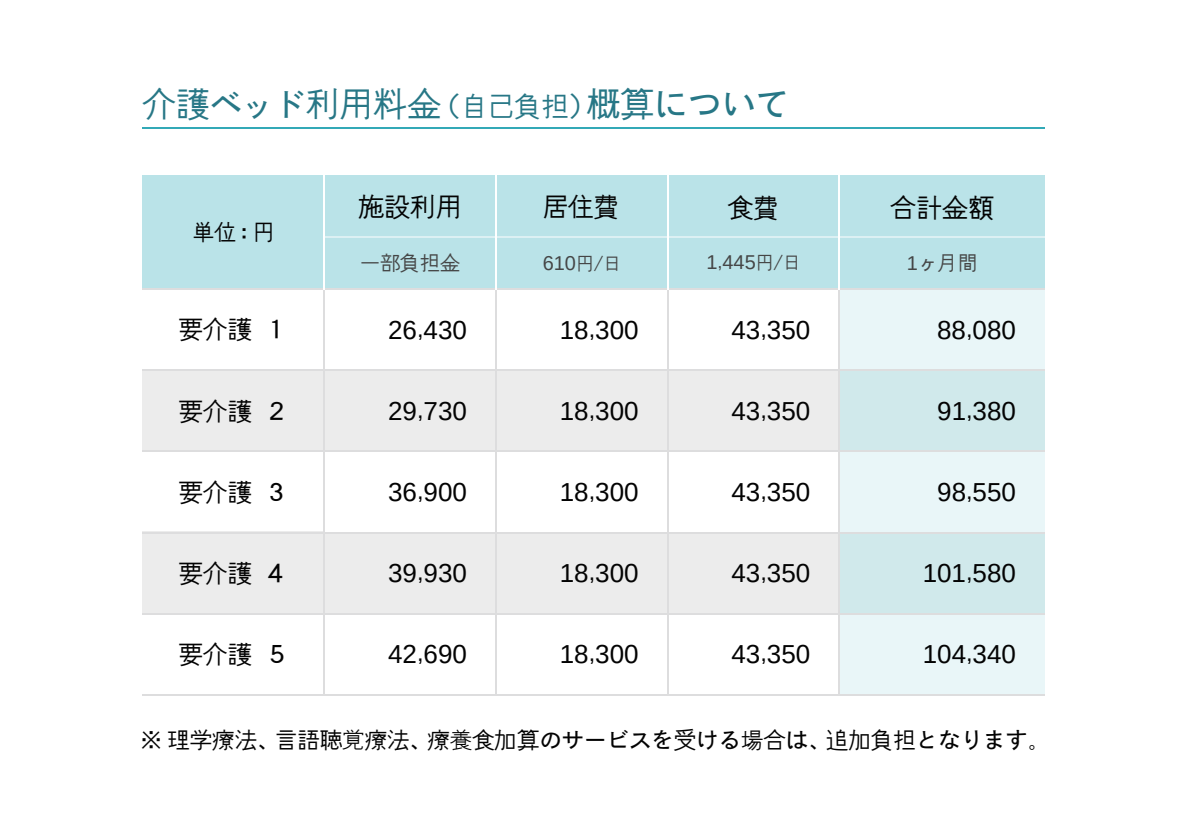
<style>
.page{position:relative;width:1191px;height:840px;background:#fff}
.page>*{position:absolute;margin:0;border:0;box-sizing:border-box;transform-origin:0 0}
.t1{font:33.8px "Sazanami Gothic Regular";color:#277786}
.t2{font:26px "Liberation Sans";color:#030303}
.t3{font:26px "Sazanami Gothic Regular";color:#030303}
.t4{font:24.6px "Sazanami Gothic Regular";color:#030303}
.t5{font:22.4px "Sazanami Gothic Regular";color:#030303}
.t6{font:22px "Sazanami Gothic Regular";color:#030303}
.t7{font:20px "Liberation Sans";color:#454646}
.t8{font:20px "Sazanami Gothic Regular";color:#454646}
.s1{font-size:32px}
.s2{font-size:27px}
.s3{font-family:"Sazanami Gothic Regular";font-size:18px}
.s4{font-size:18px}
.s5{font-family:"Liberation Sans"}
.s6{font-size:23.4px}
</style>
<div class="page">
<div style="left:142px;top:175px;width:182px;height:113px;background:#bae3e8"></div>
<div style="left:325px;top:175px;width:170px;height:113px;background:#bae3e8"></div>
<div style="left:497px;top:175px;width:170px;height:113px;background:#bae3e8"></div>
<div style="left:668px;top:175px;width:170px;height:113px;background:#bae3e8"></div>
<div style="left:840px;top:175px;width:204px;height:113px;background:#bae3e8"></div>
<div style="left:142px;top:369px;width:182px;height:81px;background:#ececec"></div>
<div style="left:142px;top:531px;width:182px;height:81px;background:#ececec"></div>
<div style="left:840px;top:369px;width:204px;height:81px;background:#d0e9eb"></div>
<div style="left:840px;top:451px;width:204px;height:81px;background:#e9f6f8"></div>
<div style="left:840px;top:288px;width:204px;height:81px;background:#e9f6f8"></div>
<div style="left:840px;top:532px;width:204px;height:80px;background:#d0e9eb"></div>
<div style="left:840px;top:613px;width:204px;height:80px;background:#e9f6f8"></div>
<div style="left:325px;top:369px;width:170px;height:81px;background:#ececec"></div>
<div style="left:325px;top:532px;width:170px;height:80px;background:#ececec"></div>
<div style="left:497px;top:369px;width:170px;height:81px;background:#ececec"></div>
<div style="left:497px;top:532px;width:170px;height:80px;background:#ececec"></div>
<div style="left:668px;top:369px;width:170px;height:81px;background:#ececec"></div>
<div style="left:668px;top:532px;width:170px;height:80px;background:#ececec"></div>
<hr style="left:142px;top:288px;width:183px;height:2px;background:#ddddde">
<hr style="left:142px;top:369px;width:183px;height:2px;background:#ddddde">
<hr style="left:325px;top:288px;width:170px;height:2px;background:#ddddde">
<hr style="left:324px;top:288px;width:1px;height:406px;background:#ddddde">
<hr style="left:497px;top:288px;width:170px;height:2px;background:#ddddde">
<hr style="left:495px;top:288px;width:2px;height:406px;background:#ddddde">
<hr style="left:668px;top:288px;width:170px;height:2px;background:#ddddde">
<hr style="left:667px;top:288px;width:1px;height:406px;background:#ddddde">
<hr style="left:840px;top:288px;width:204px;height:2px;background:#ddddde">
<hr style="left:325px;top:236px;width:170px;height:1px;background:#fff">
<hr style="left:497px;top:236px;width:170px;height:1px;background:#fff">
<hr style="left:668px;top:236px;width:170px;height:1px;background:#fff">
<hr style="left:840px;top:236px;width:204px;height:1px;background:#fff">
<hr style="left:838px;top:288px;width:2px;height:406px;background:#ddddde">
<hr style="left:325px;top:369px;width:170px;height:2px;background:#ddddde">
<hr style="left:497px;top:369px;width:170px;height:2px;background:#ddddde">
<hr style="left:668px;top:369px;width:170px;height:2px;background:#ddddde">
<hr style="left:840px;top:369px;width:204px;height:2px;background:#ddddde">
<hr style="left:142px;top:450px;width:183px;height:2px;background:#ddddde">
<hr style="left:325px;top:450px;width:170px;height:2px;background:#ddddde">
<hr style="left:497px;top:450px;width:170px;height:2px;background:#ddddde">
<hr style="left:668px;top:450px;width:170px;height:2px;background:#ddddde">
<hr style="left:840px;top:450px;width:204px;height:2px;background:#ddddde">
<hr style="left:325px;top:612px;width:170px;height:2px;background:#ddddde">
<hr style="left:497px;top:612px;width:170px;height:2px;background:#ddddde">
<hr style="left:668px;top:612px;width:170px;height:2px;background:#ddddde">
<hr style="left:840px;top:612px;width:204px;height:2px;background:#ddddde">
<hr style="left:142px;top:531px;width:183px;height:2px;background:#ddddde">
<hr style="left:325px;top:531px;width:170px;height:2px;background:#ddddde">
<hr style="left:497px;top:531px;width:170px;height:2px;background:#ddddde">
<hr style="left:668px;top:531px;width:170px;height:2px;background:#ddddde">
<hr style="left:840px;top:531px;width:204px;height:2px;background:#ddddde">
<hr style="left:142px;top:612px;width:183px;height:2px;background:#ddddde">
<hr style="left:142px;top:693px;width:183px;height:2px;background:#ddddde">
<hr style="left:325px;top:693px;width:169px;height:2px;background:#ddddde">
<hr style="left:494px;top:693px;width:170px;height:2px;background:#ddddde">
<hr style="left:664px;top:693px;width:171px;height:2px;background:#ddddde">
<hr style="left:835px;top:693px;width:209px;height:2px;background:#ddddde">
<hr style="left:324px;top:174px;width:1px;height:116px;background:#fff">
<hr style="left:495px;top:174px;width:2px;height:116px;background:#fff">
<hr style="left:667px;top:174px;width:1px;height:116px;background:#fff">
<hr style="left:838px;top:174px;width:2px;height:116px;background:#fff">
<hr style="left:142px;top:127px;width:902px;height:1px;background:#32a9b7">
<p class="t1" style="left:142px;top:82px;width:649px">介護<span class="s1">ベッド</span>利用料金<span class="s2">（自己負担）</span>概算について</p>
<p class="t6" style="left:192px;top:217px;width:84px">単位：円</p>
<p class="t3" style="left:358px;top:190px;width:105px">施設利用</p>
<p class="t3" style="left:544px;top:190px;width:77px">居住費</p>
<p class="t3" style="left:727px;top:191px;width:53px">食費</p>
<p class="t3" style="left:890px;top:191px;width:105px">合計金額</p>
<p class="t8" style="left:360px;top:250px;width:101px">一部負担金</p>
<p class="t7" style="left:543px;top:250px;width:80px">610<span class="s3">円/日</span></p>
<p class="t7" style="left:706px;top:249px;width:96px">1<span class="s4">,</span>445<span class="s3">円/日</span></p>
<p class="t8" style="left:906px;top:250px;width:73px"><span class="s5">1</span>ヶ月間</p>
<p class="t4" style="left:178px;top:314px;width:112px">要介護 １</p>
<p class="t2" style="left:388px;top:313px;width:80px">26<span class="s6">,</span>430</p>
<p class="t2" style="left:560px;top:313px;width:80px">18<span class="s6">,</span>300</p>
<p class="t2" style="left:731px;top:313px;width:80px">43<span class="s6">,</span>350</p>
<p class="t2" style="left:937px;top:313px;width:80px">88<span class="s6">,</span>080</p>
<p class="t4" style="left:178px;top:395px;width:112px">要介護 ２</p>
<p class="t2" style="left:388px;top:394px;width:80px">29<span class="s6">,</span>730</p>
<p class="t2" style="left:560px;top:394px;width:80px">18<span class="s6">,</span>300</p>
<p class="t2" style="left:731px;top:394px;width:80px">43<span class="s6">,</span>350</p>
<p class="t2" style="left:937px;top:394px;width:80px">91<span class="s6">,</span>380</p>
<p class="t4" style="left:178px;top:476px;width:112px">要介護 ３</p>
<p class="t2" style="left:388px;top:475px;width:80px">36<span class="s6">,</span>900</p>
<p class="t2" style="left:560px;top:475px;width:80px">18<span class="s6">,</span>300</p>
<p class="t2" style="left:731px;top:475px;width:80px">43<span class="s6">,</span>350</p>
<p class="t2" style="left:937px;top:475px;width:80px">98<span class="s6">,</span>550</p>
<p class="t4" style="left:178px;top:557px;width:112px">要介護 ４</p>
<p class="t2" style="left:388px;top:556px;width:80px">39<span class="s6">,</span>930</p>
<p class="t2" style="left:560px;top:556px;width:80px">18<span class="s6">,</span>300</p>
<p class="t2" style="left:731px;top:556px;width:80px">43<span class="s6">,</span>350</p>
<p class="t2" style="left:922px;top:556px;width:95px">101<span class="s6">,</span>580</p>
<p class="t4" style="left:178px;top:638px;width:112px">要介護 ５</p>
<p class="t2" style="left:388px;top:637px;width:80px">42<span class="s6">,</span>690</p>
<p class="t2" style="left:560px;top:637px;width:80px">18<span class="s6">,</span>300</p>
<p class="t2" style="left:731px;top:637px;width:80px">43<span class="s6">,</span>350</p>
<p class="t2" style="left:922px;top:637px;width:95px">104<span class="s6">,</span>340</p>
<p class="t5" style="left:141px;top:725px;width:911px">※ 理学療法、言語聴覚療法、療養食加算のサービスを受ける場合は、追加負担となります。</p>
</div>
